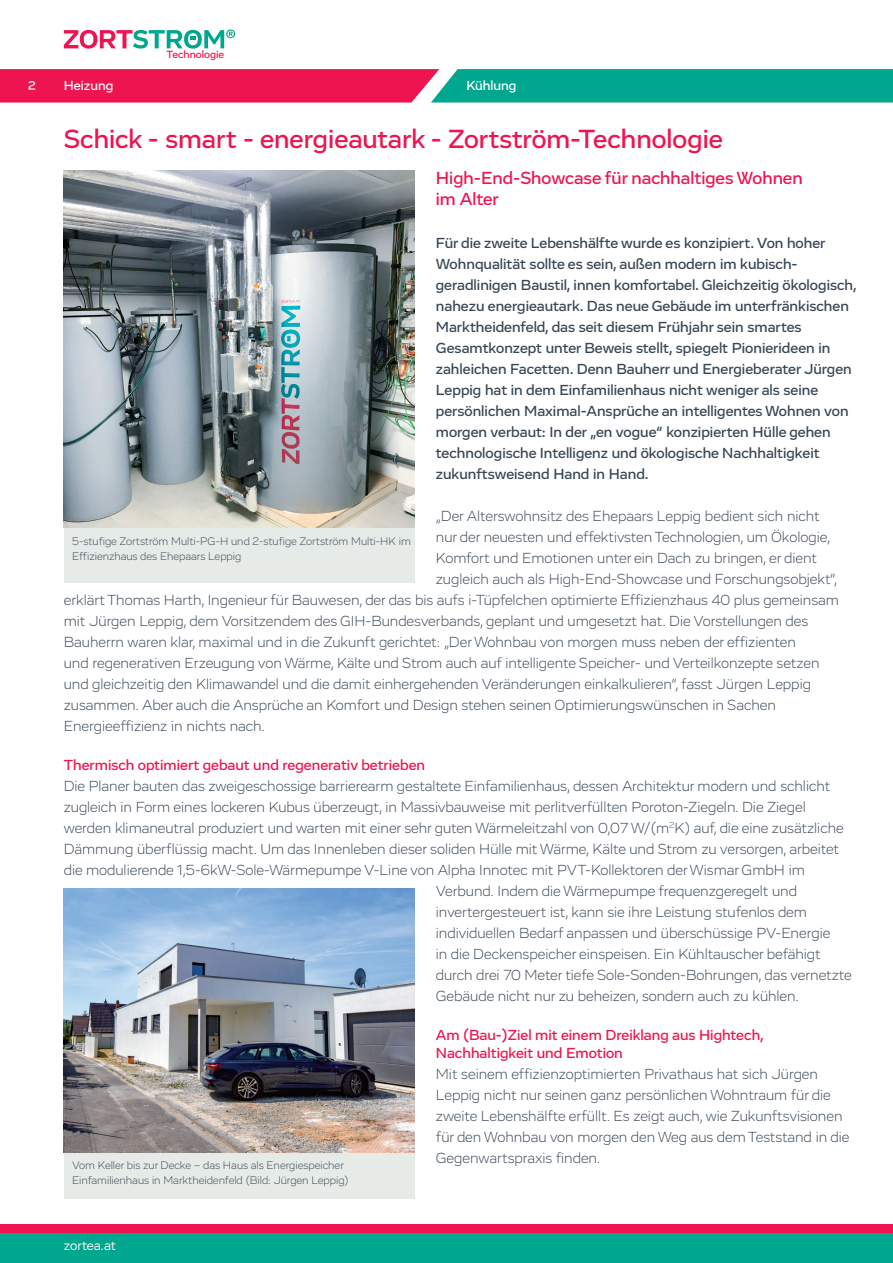
<style>
.page{position:relative;width:893px;height:1263px;background:#fff}
.page>*{position:absolute;margin:0;border:0;box-sizing:border-box;transform-origin:0 0}
.Headline{font:500 27px "Vito";color:#ed1450}
.t1{font:21px "Vito";color:#fff}
.Unterüberschrift_rot{font:500 18px "Vito";color:#ed1450}
.Fließtext{font:300 15px/21px "Vito";color:#384654}
.Fließtext-2{font:500 15px/21px "Vito";color:#384654}
.Unterüberschrift_rot-2{font:500 15px "Vito";color:#ed1450}
.t2{font:500 13.5px "Vito";color:#fff}
.t3{font:13.5px "Vito";letter-spacing:-.005em;color:#fff}
.Bildunterschrift{font:300 11.25px "Vito";color:#384654}
.Fließtext-3{font:300 11.25px/15px "Vito";color:#384654}
.t4{font:500 10.8px "Vito";color:#ed1450}
</style>
<div class="page">
<svg style="left:0;top:69px;width:893px;height:34px;background:#786575"></svg>
<div style="left:0;top:1233px;width:893px;height:30px;background:#00a78e"></div>
<div style="left:0;top:1225px;width:893px;height:8px;background:#ed1450"></div>
<svg style="left:64px;top:30px;width:171px;height:19px"></svg>
<div style="left:64px;top:1152px;width:351px;height:47px;background:#e6ebe8"></div>
<img style="left:64px;top:171px;width:351px;height:357px">
<div style="left:64px;top:528px;width:351px;height:55px;background:#e6ebe8"></div>
<img style="left:64px;top:889px;width:351px;height:263px">
<h2 class="t1" style="left:28px;top:66px;width:10px">2</h2>
<p class="t4" style="left:167px;top:51px;width:59px">Technologie</p>
<p class="t2" style="left:64px;top:80px;width:51px">Heizung</p>
<p class="t2" style="left:466px;top:80px;width:52px">Kühlung</p>
<p class="Headline" style="left:64px;top:128px;width:661px">Schick - smart - energieautark - Zortström-Technologie</p>
<p class="Unterüberschrift_rot" style="left:436px;top:171px;width:368px">High-End-Showcase für nachhaltiges Wohnen</p>
<p class="Unterüberschrift_rot" style="left:436px;top:192px;width:64px">im Alter</p>
<p class="Fließtext-2" style="left:436px;top:233px;width:422px">Für die zweite Lebenshälfte wurde es konzipiert. Von hoher Wohnqualität sollte es sein, außen modern im kubisch&shy;geradlinigen Baustil, innen komfortabel. Gleichzeitig ökologisch, nahezu energieautark. Das neue Gebäude im unterfränkischen Marktheidenfeld, das seit diesem Frühjahr sein smartes Gesamtkonzept unter Beweis stellt, spiegelt Pionierideen in zahleichen Facetten. Denn Bauherr und Energieberater Jürgen Leppig hat in dem Einfamilienhaus nicht weniger als seine persönlichen Maximal-Ansprüche an intelligentes Wohnen von morgen verbaut: In der „en vogue“ konzipierten Hülle gehen technologische Intelligenz und ökologische Nachhaltigkeit zukunftsweisend Hand in Hand.</p>
<p class="Fließtext" style="left:436px;top:505px;width:385px">„Der Alterswohnsitz des Ehepaars Leppig bedient sich nicht</p>
<p class="Fließtext" style="left:436px;top:526px;width:396px">nur der neuesten und effektivsten Technologien, um Ökologie,</p>
<p class="Fließtext" style="left:436px;top:547px;width:383px">Komfort und Emotionen unter ein Dach zu bringen, er dient</p>
<p class="Fließtext" style="left:436px;top:568px;width:403px">zugleich auch als High-End-Showcase und Forschungsobjekt“,</p>
<p class="Fließtext" style="left:64px;top:589px;width:777px">erklärt Thomas Harth, Ingenieur für Bauwesen, der das bis aufs i-Tüpfelchen optimierte Effizienzhaus 40 plus gemeinsam</p>
<p class="Fließtext" style="left:64px;top:610px;width:746px">mit Jürgen Leppig, dem Vorsitzendem des GIH-Bundesverbands, geplant und umgesetzt hat. Die Vorstellungen des</p>
<p class="Fließtext" style="left:64px;top:631px;width:734px">Bauherrn waren klar, maximal und in die Zukunft gerichtet: „Der Wohnbau von morgen muss neben der effizienten</p>
<p class="Fließtext" style="left:64px;top:652px;width:757px">und regenerativen Erzeugung von Wärme, Kälte und Strom auch auf intelligente Speicher- und Verteilkonzepte setzen</p>
<p class="Fließtext" style="left:64px;top:673px;width:749px">und gleichzeitig den Klimawandel und die damit einhergehenden Veränderungen einkalkulieren“, fasst Jürgen Leppig</p>
<p class="Fließtext" style="left:64px;top:694px;width:714px">zusammen. Aber auch die Ansprüche an Komfort und Design stehen seinen Optimierungswünschen in Sachen</p>
<p class="Fließtext" style="left:64px;top:715px;width:203px">Energieeffizienz in nichts nach.</p>
<p class="Unterüberschrift_rot-2" style="left:64px;top:759px;width:363px">Thermisch optimiert gebaut und regenerativ betrieben</p>
<p class="Fließtext" style="left:64px;top:775px;width:768px">Die Planer bauten das zweigeschossige barrierearm gestaltete Einfamilienhaus, dessen Architektur modern und schlicht</p>
<p class="Fließtext" style="left:64px;top:796px;width:743px">zugleich in Form eines lockeren Kubus überzeugt, in Massivbauweise mit perlitverfüllten Poroton-Ziegeln. Die Ziegel</p>
<p class="Fließtext" style="left:64px;top:817px;width:781px">werden klimaneutral produziert und warten mit einer sehr guten Wärmeleitzahl von 0,07 W/(m<sup>2</sup>K) auf, die eine zusätzliche</p>
<p class="Fließtext" style="left:64px;top:838px;width:777px">Dämmung überflüssig macht. Um das Innenleben dieser soliden Hülle mit Wärme, Kälte und Strom zu versorgen, arbeitet</p>
<p class="Fließtext" style="left:64px;top:859px;width:742px">die modulierende 1,5-6kW-Sole-Wärmepumpe V-Line von Alpha Innotec mit PVT-Kollektoren der Wismar GmbH im</p>
<p class="Fließtext" style="left:436px;top:880px;width:363px">Verbund. Indem die Wärmepumpe frequenzgeregelt und</p>
<p class="Fließtext" style="left:436px;top:901px;width:373px">invertergesteuert ist, kann sie ihre Leistung stufenlos dem</p>
<p class="Fließtext" style="left:436px;top:922px;width:396px">individuellen Bedarf anpassen und überschüssige PV-Energie</p>
<p class="Fließtext" style="left:436px;top:943px;width:386px">in die Deckenspeicher einspeisen. Ein Kühltauscher befähigt</p>
<p class="Fließtext" style="left:436px;top:964px;width:417px">durch drei 70 Meter tiefe Sole-Sonden-Bohrungen, das vernetzte</p>
<p class="Fließtext" style="left:436px;top:985px;width:365px">Gebäude nicht nur zu beheizen, sondern auch zu kühlen.</p>
<p class="Unterüberschrift_rot-2" style="left:436px;top:1029px;width:329px">Am (Bau-)Ziel mit einem Dreiklang aus Hightech,</p>
<p class="Unterüberschrift_rot-2" style="left:436px;top:1047px;width:188px">Nachhaltigkeit und Emotion</p>
<p class="Fließtext" style="left:436px;top:1063px;width:415px">Mit seinem effizienzoptimierten Privathaus hat sich Jürgen Leppig nicht nur seinen ganz persönlichen Wohntraum für die zweite Lebenshälfte erfüllt. Es zeigt auch, wie Zukunftsvisionen für den Wohnbau von morgen den Weg aus dem Teststand in die Gegenwartspraxis finden.</p>
<p class="Fließtext-3" style="left:72px;top:533px;width:340px">5-stufige Zortström Multi-PG-H und 2-stufige Zortström Multi-HK im<br>Effizienzhaus des Ehepaars Leppig</p>
<p class="Bildunterschrift" style="left:72px;top:1159px;width:273px">Vom Keller bis zur Decke – das Haus als Energiespeicher</p>
<p class="Bildunterschrift" style="left:72px;top:1174px;width:278px">Einfamilienhaus in Marktheidenfeld (Bild: Jürgen Leppig)</p>
<p class="t3" style="left:64px;top:1237px;width:54px">zortea.at</p>
</div>
